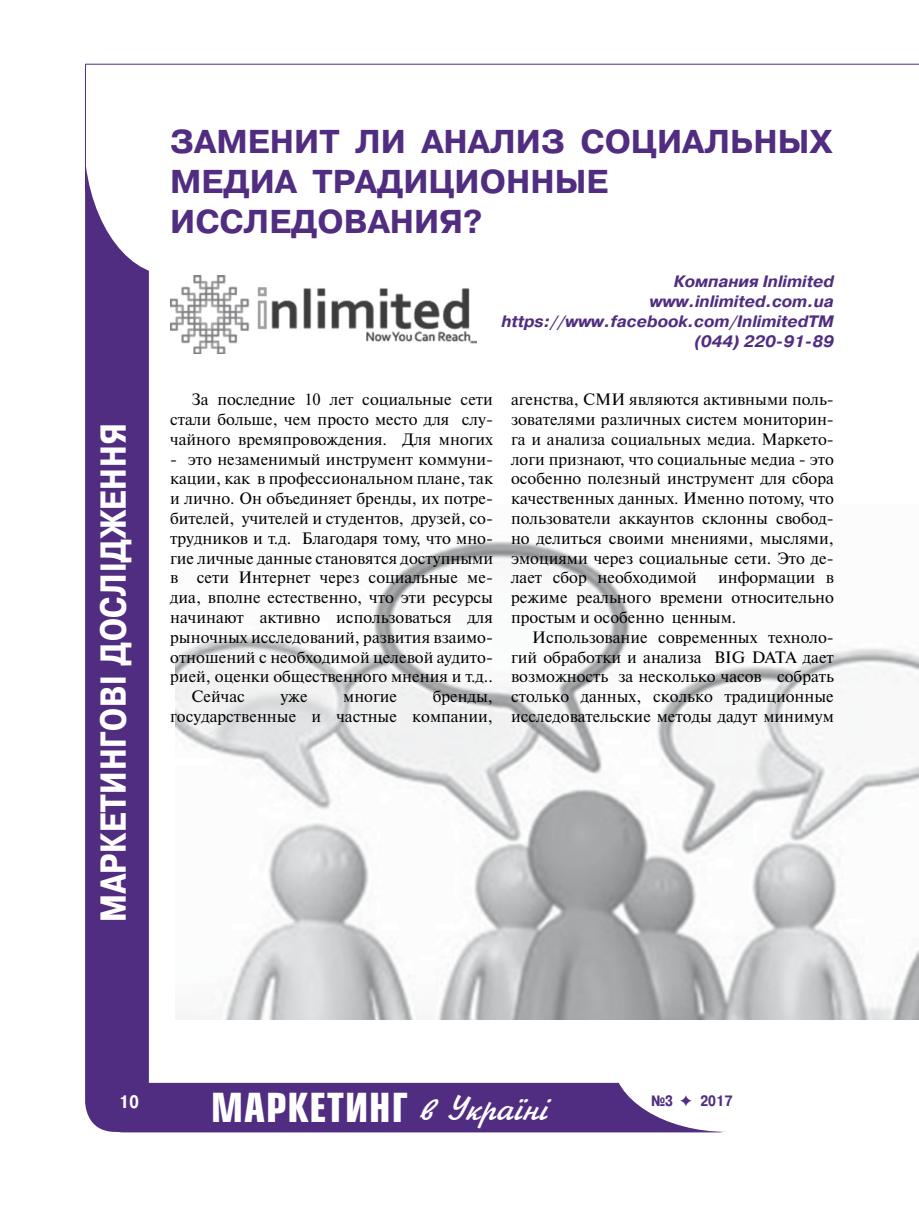
<style>
.page{position:relative;width:919px;height:1217px;background:#fff}
.page>*{position:absolute;margin:0;border:0;box-sizing:border-box;transform-origin:0 0}
.t1{font:700 39px "Europe Cond";letter-spacing:.025em;color:#fff}
.t2{font:700 36px "Pragmatica Cond C";letter-spacing:.025em;color:#fff}
.t3{font:700 33px/39.6px "Pragmatica C";color:#512d81}
.t4{font:700 18px "Pragmatica Cond C";color:#fff}
.t5{font:16.5px/19.8px "Newton C";color:#000;text-align:justify}
.t6{font:italic 700 16.5px/19.8px "Pragmatica C";color:#512d81;text-align:right}
.t7{font:700 15px "Pragmatica Cond C";color:#512d81}
.s1{font-family:"Jikharev";font-weight:400;font-size:36px}
.s2{font-family:"Dixieland";font-weight:400}
</style>
<div class="page">
<div style="left:85px;top:111px;width:64px;height:1020px;background:#512d81;border-radius:30px"></div>
<div style="left:84px;top:0;width:173px;height:275px;background:#fff;border-radius:50%"></div>
<div style="left:101px;top:1082px;width:640px;height:50px;background:#512d81;border-radius:22px"></div>
<div style="left:612px;top:986px;width:230px;height:145px;background:#fff;border-radius:50%"></div>
<hr style="left:85px;top:64px;width:833px;height:1px;background:#512d81">
<hr style="left:85px;top:64px;width:1px;height:127px;background:#512d81">
<img style="left:175px;top:541px;width:743px;height:478px">
<img style="left:170px;top:275px;width:306px;height:78px">
<h2 class="t2" style="left:93px;top:921px;width:500px;rotate:-90deg">МАРКЕТИНГОВІ ДОСЛІДЖЕННЯ</h2>
<h3 class="t3" style="left:170px;top:123px;width:664px">Заменит ли анализ социальных медиа традиционные исследования?</h3>
<p class="t6" style="left:501px;top:272px;width:334px">Компания Inlimited www.inlimited.com.ua https://www.facebook.com/InlimitedTM (044) 220-91-89</p>
<p class="t5" style="left:170px;top:389px;width:324px;text-indent:21px">За последние 10 лет социальные сети стали больше, чем просто место для слу&shy;чайного времяпровождения. Для многих</p>
<p class="t5" style="left:170px;top:449px;width:324px">- это незаменимый инструмент коммуни-</p>
<p class="t5" style="left:170px;top:468px;width:324px">кации, как в профессиональном плане, так</p>
<p class="t5" style="left:170px;top:488px;width:324px">и лично. Он объединяет бренды, их потре-</p>
<p class="t5" style="left:170px;top:508px;width:324px">бителей, учителей и студентов, друзей, со-</p>
<p class="t5" style="left:170px;top:528px;width:324px">трудников и т.д. Благодаря тому, что мно-</p>
<p class="t5" style="left:170px;top:548px;width:324px">гие личные данные становятся доступными</p>
<p class="t5" style="left:170px;top:567px;width:324px">в сети Интернет через социальные ме-</p>
<p class="t5" style="left:170px;top:587px;width:324px">диа, вполне естественно, что эти ресурсы</p>
<p class="t5" style="left:170px;top:607px;width:324px">начинают активно использоваться для</p>
<p class="t5" style="left:170px;top:627px;width:324px">рыночных исследований, развития взаимо-</p>
<p class="t5" style="left:170px;top:647px;width:324px">отношений с необходимой целевой аудито-</p>
<p class="t5" style="left:170px;top:666px;width:324px">рией, оценки общественного мнения и т.д..</p>
<p class="t5" style="left:191px;top:686px;width:55px">Сейчас</p>
<p class="t5" style="left:280px;top:686px;width:29px">уже</p>
<p class="t5" style="left:343px;top:686px;width:55px">многие</p>
<p class="t5" style="left:170px;top:686px;width:324px;text-align:right">бренды,<br>государственные и частные компании,</p>
<p class="t5" style="left:511px;top:389px;width:324px">агенства, СМИ являются активными поль&shy;зователями различных систем мониторин&shy;га и анализа социальных медиа. Маркето&shy;логи признают, что социальные медиа - это особенно полезный инструмент для сбора качественных данных. Именно потому, что пользователи аккаунтов склонны свобод&shy;но делиться своими мнениями, мыслями, эмоциями через социальные сети. Это де&shy;лает сбор необходимой</p>
<p class="t5" style="left:511px;top:567px;width:324px;text-indent:207px">информации в режиме реального времени относительно простым и особенно ценным.</p>
<p class="t5" style="left:511px;top:627px;width:324px;text-indent:21px">Использование современных техноло&shy;гий обработки и анализа BIG DATA дает возможность за несколько часов собрать столько данных, сколько традиционные исследовательские методы дадут минимум</p>
<h1 class="t1" style="left:211px;top:1081px;width:337px">МАРКЕТИНГ <span class="s1">в Україні</span></h1>
<p class="t4" style="left:119px;top:1090px;width:21px">10</p>
<p class="t7" style="left:651px;top:1091px;width:83px">№3 <span class="s2">F</span> 2017</p>
</div>
